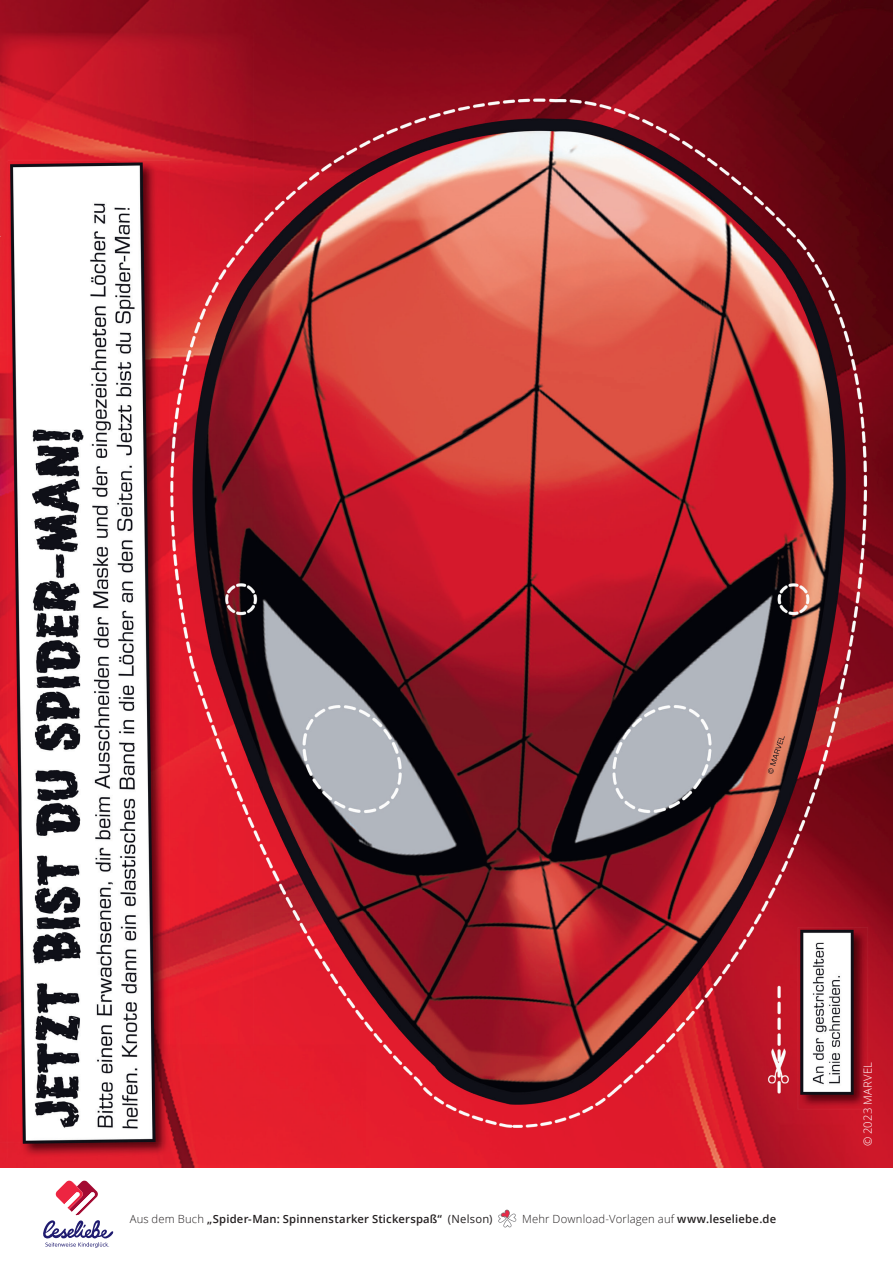
<style>
.page{position:relative;width:893px;height:1263px;background:#fff}
.page>*{position:absolute;margin:0;border:0;box-sizing:border-box;transform-origin:0 0}
.t1{font:600 11.25px "Open Sans";letter-spacing:.02em;color:#231f20}
.t2{font:300 11.25px "Open Sans";letter-spacing:.02em;color:#231f20}
.t3{font:300 11.25px "Open Sans";letter-spacing:.03em;color:#fff}
.s1{font-weight:300}
.s2{font-weight:400}
.s3{font-weight:600}
</style>
<div class="page">
<img style="left:0;top:0;width:893px;height:1167px">
<svg style="left:43px;top:1180px;width:70px;height:68px"></svg>
<svg style="left:498px;top:1209px;width:18px;height:18px"></svg>
<p class="t1" style="left:130px;top:1211px;width:364px"><span class="s1">Aus dem Buch</span> „Spider-Man: Spinnenstarker Stickerspaß“ <span class="s2">(Nelson)</span></p>
<p class="t2" style="left:522px;top:1211px;width:256px">Mehr Download-Vorlagen auf <span class="s3">www.leseliebe.de</span></p>
<p class="t3" style="left:860px;top:1146px;width:86px;rotate:-90deg">© 2023 MARVEL</p>
</div>
